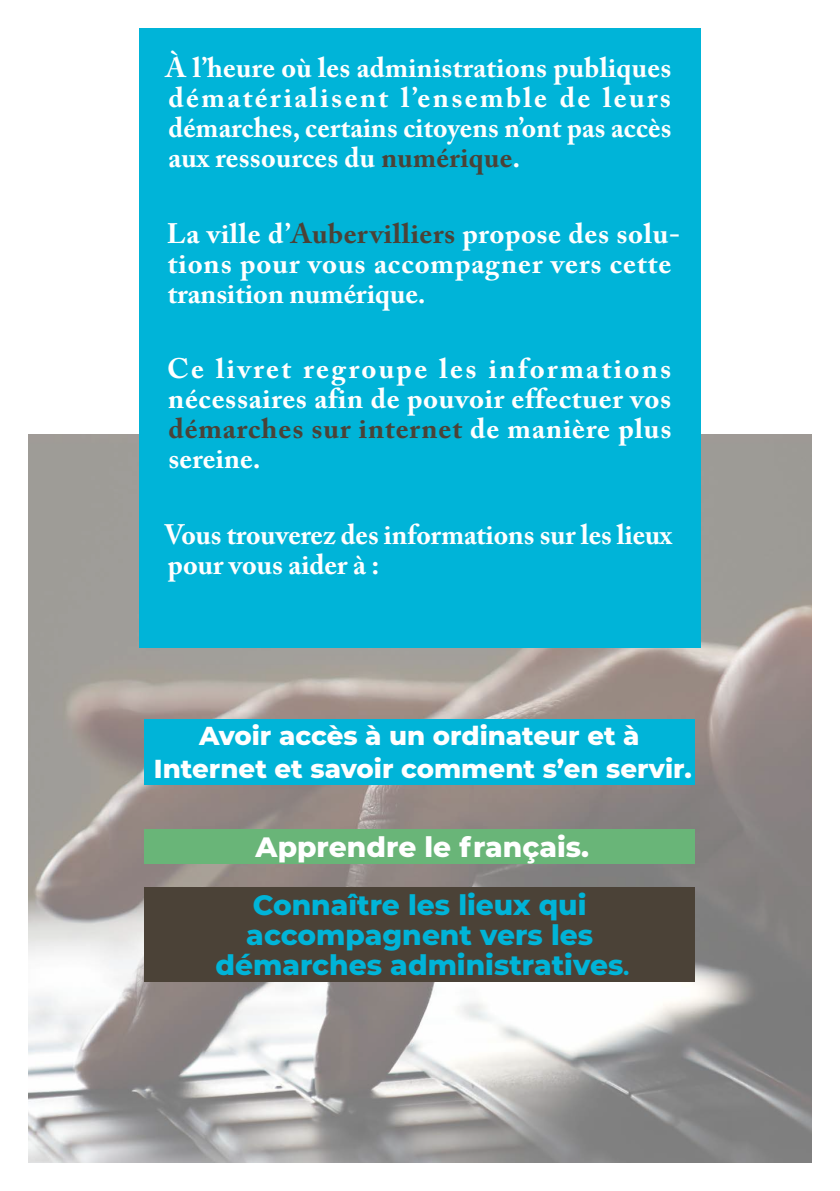
<style>
.page{position:relative;width:840px;height:1191px;background:#fff}
.page>*{position:absolute;margin:0;border:0;box-sizing:border-box;transform-origin:0 0}
.t1{font:700 28px/30px "Adobe Caslon Pro";letter-spacing:.01em;color:#fff;text-align:justify}
.t2{font:800 28px/30px "Montserrat";color:#00b4d8;text-align:center}
.t3{font:800 28px "Montserrat";color:#fff}
.t4{font:800 26px/33.6px "Montserrat";color:#fff;text-align:center}
.s1{color:#4b4237}
.s2{font-size:20px}
</style>
<div class="page">
<img style="left:28px;top:434px;width:783px;height:728px">
<svg style="left:139px;top:672px;width:561px;height:350px;background:#a9a19c"></svg>
<div style="left:145px;top:719px;width:549px;height:66px;background:#00b4d8"></div>
<div style="left:145px;top:829px;width:549px;height:34px;background:#69b578"></div>
<div style="left:145px;top:887px;width:549px;height:95px;background:#4b4237"></div>
<div style="left:139px;top:28px;width:561px;height:619px;background:#00b4d8"></div>
<p class="t1" style="left:166px;top:53px;width:506px">À l’heure où les administrations publiques dématérialisent l’ensemble de leurs démarches, certains citoyens n’ont pas accès aux ressources du <span class="s1">numérique</span>.</p>
<p class="t1" style="left:167px;top:218px;width:514px;text-align:left">La ville d’<span class="s1">Aubervilliers</span> propose des solu&shy;tions pour vous accompagner vers cette transition numérique.</p>
<p class="t1" style="left:167px;top:353px;width:505px">Ce livret regroupe les informations nécessaires afin de pouvoir effectuer vos <span class="s1">démarches sur internet</span> de manière plus sereine.</p>
<p class="t1" style="left:165px;top:519px;width:508px">Vous trouverez des informations sur les lieux pour vous aider à :</p>
<p class="t4" style="left:154px;top:717px;width:539px">Avoir accès à un ordinateur et à<br>Internet et savoir comment s’en servir.</p>
<p class="t3" style="left:255px;top:826px;width:335px">Apprendre le français.</p>
<p class="t2" style="left:215px;top:888px;width:415px">Connaître les lieux qui accompagnent vers les démarches administratives<span class="s2">.</span></p>
</div>
